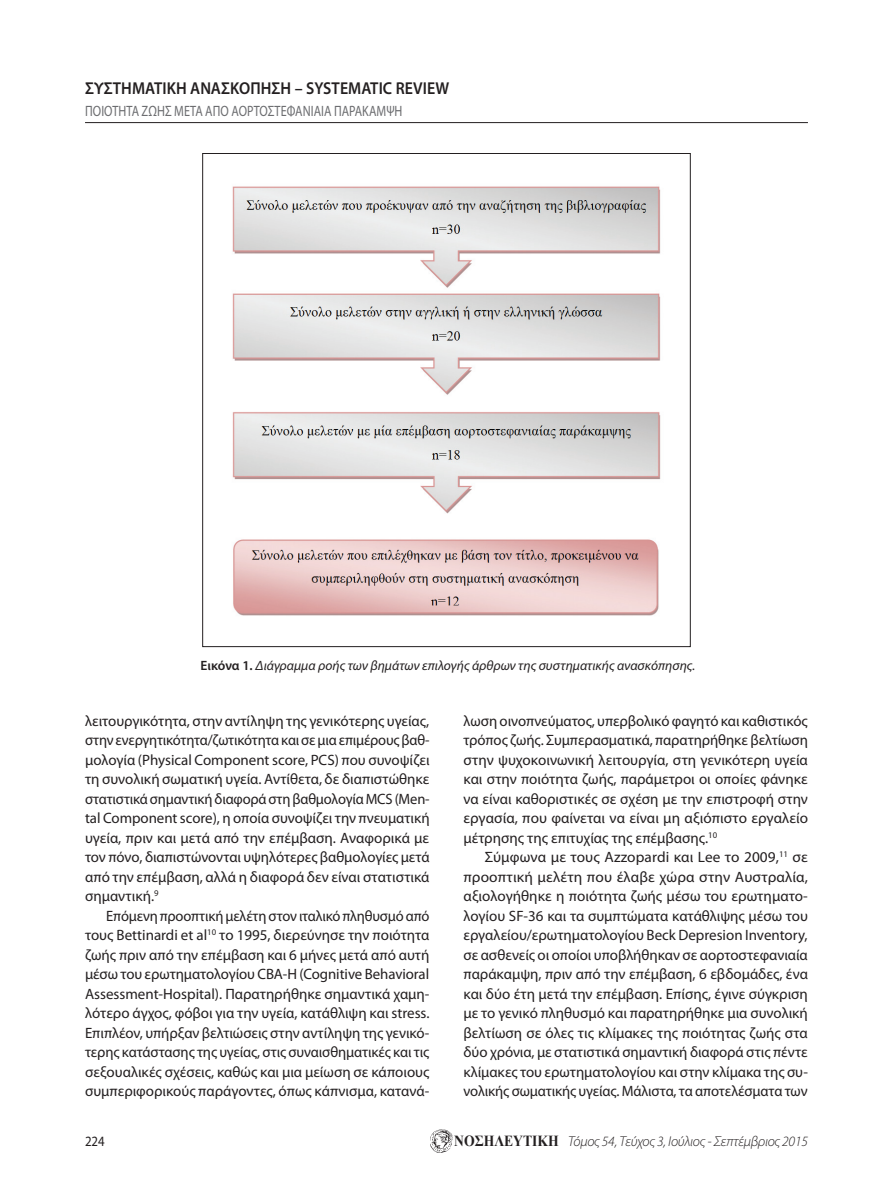
<style>
.page{position:relative;width:893px;height:1191px;background:#fff}
.page>*{position:absolute;margin:0;border:0;box-sizing:border-box;transform-origin:0 0}
.t1{font:600 17.25px "Myriad Pro";letter-spacing:.005em;color:#231f20;scale:.92 1}
.t2{font:15px/19.5px "Myriad Pro";color:#231f20;text-align:justify}
.t3{font:15px "Myriad Pro";letter-spacing:.005em;color:#6c6d70;scale:.81 1}
.t4{font:italic 300 14.25px "Myriad Pro";letter-spacing:-.015em;color:#231f20}
.t5{font:14.25px "Myriad Pro";color:#231f20;scale:.9 1}
.t6{font:italic 13.5px "Myriad Pro";color:#231f20}
.s1{font-weight:600;font-style:normal}
.s2{font-family:"Times New Roman";font-weight:700;font-style:normal;font-size:15.3px}
</style>
<div class="page">
<hr style="left:85px;top:122px;width:723px;height:1px;background:#231f20">
<img style="left:430px;top:1129px;width:23px;height:24px">
<img style="left:232px;top:186px;width:429px;height:430px">
<p class="t1" style="left:85px;top:77px;width:397px">ΣΥΣΤΗΜΑΤΙΚΗ ΑΝΑΣΚΟΠΗΣΗ – SYSTEMATIC REVIEW</p>
<p class="t3" style="left:85px;top:102px;width:393px">ΠΟΙΟΤΗΤΑ ΖΩΗΣ ΜΕΤΑ ΑΠΟ ΑΟΡΤΟΣΤΕΦΑΝΙΑΙΑ ΠΑΡΑΚΑΜΨΗ</p>
<p class="t6" style="left:201px;top:657px;width:496px"><span class="s1">Εικόνα 1.</span> Διάγραμμα ροής των βημάτων επιλογής άρθρων της συστηματικής ανασκόπησης.</p>
<p class="t2" style="left:85px;top:711px;width:346px">λειτουργικότητα, στην αντίληψη της γενικότερης υγείας, στην ενεργητικότητα/ζωτικότητα και σε μια επιμέρους βαθ&shy;μολογία (Physical Component score, PCS) που συνοψίζει τη συνολική σωματική υγεία. Αντίθετα, δε διαπιστώθηκε στατιστικά σημαντική διαφορά στη βαθμολογία MCS (Men&shy;tal Component score), η οποία συνοψίζει την πνευματική υγεία, πριν και μετά από την επέμβαση. Αναφορικά με τον πόνο, διαπιστώνονται υψηλότερες βαθμολογίες μετά από την επέμβαση, αλλά η διαφορά δεν είναι στατιστικά σημαντική.<sup>9</sup></p>
<p class="t2" style="left:85px;top:906px;width:346px;text-indent:21px">Επόμενη προοπτική μελέτη στον ιταλικό πληθυσμό από τους Bettinardi et al<sup>10</sup> τo 1995, διερεύνησε την ποιότητα ζωής πριν από την επέμβαση και 6 μήνες μετά από αυτή μέσω του ερωτηματολογίου CBA-H (Cognitive Behavioral Assessment-Hospital). Παρατηρήθηκε σημαντικά χαμη&shy;λότερο άγχος, φόβοι για την υγεία, κατάθλιψη και stress.<br>Επιπλέον, υπήρξαν βελτιώσεις στην αντίληψη της γενικό&shy;τερης κατάστασης της υγείας, στις συναισθηματικές και τις σεξουαλικές σχέσεις, καθώς και μια μείωση σε κάποιους συμπεριφορικούς παράγοντες, όπως κάπνισμα, κατανά-</p>
<p class="t5" style="left:85px;top:1132px;width:23px">224</p>
<p class="t2" style="left:463px;top:711px;width:346px">λωση οινοπνεύματος, υπερβολικό φαγητό και καθιστικός τρόπος ζωής. Συμπερασματικά, παρατηρήθηκε βελτίωση στην ψυχοκοινωνική λειτουργία, στη γενικότερη υγεία και στην ποιότητα ζωής, παράμετροι οι οποίες φάνηκε να είναι καθοριστικές σε σχέση με την επιστροφή στην εργασία, που φαίνεται να είναι μη αξιόπιστο εργαλείο μέτρησης της επιτυχίας της επέμβασης.<sup>10</sup></p>
<p class="t2" style="left:463px;top:847px;width:346px;text-indent:21px">Σύμφωνα με τους Azzopardi και Lee το 2009,<sup>11</sup> σε προοπτική μελέτη που έλαβε χώρα στην Αυστραλία, αξιολογήθηκε η ποιότητα ζωής μέσω του ερωτηματο&shy;λογίου SF-36 και τα συμπτώματα κατάθλιψης μέσω του εργαλείου/ερωτηματολογίου Beck Depresion Inventory, σε ασθενείς οι οποίοι υποβλήθηκαν σε αορτοστεφανιαία παράκαμψη, πριν από την επέμβαση, 6 εβδομάδες, ένα και δύο έτη μετά την επέμβαση. Επίσης, έγινε σύγκριση με το γενικό πληθυσμό και παρατηρήθηκε μια συνολική βελτίωση σε όλες τις κλίμακες της ποιότητας ζωής στα δύο χρόνια, με στατιστικά σημαντική διαφορά στις πέντε κλίμακες του ερωτηματολογίου και στην κλίμακα της συ&shy;νολικής σωματικής υγείας. Μάλιστα, τα αποτελέσματα των</p>
<p class="t4" style="left:454px;top:1133px;width:355px"><span class="s2">ΝΟΣΗΛΕΥΤΙΚΗ</span> Τόμος 54, Τεύχος 3, Ιούλιος - Σεπτέμβριος 2015</p>
</div>
